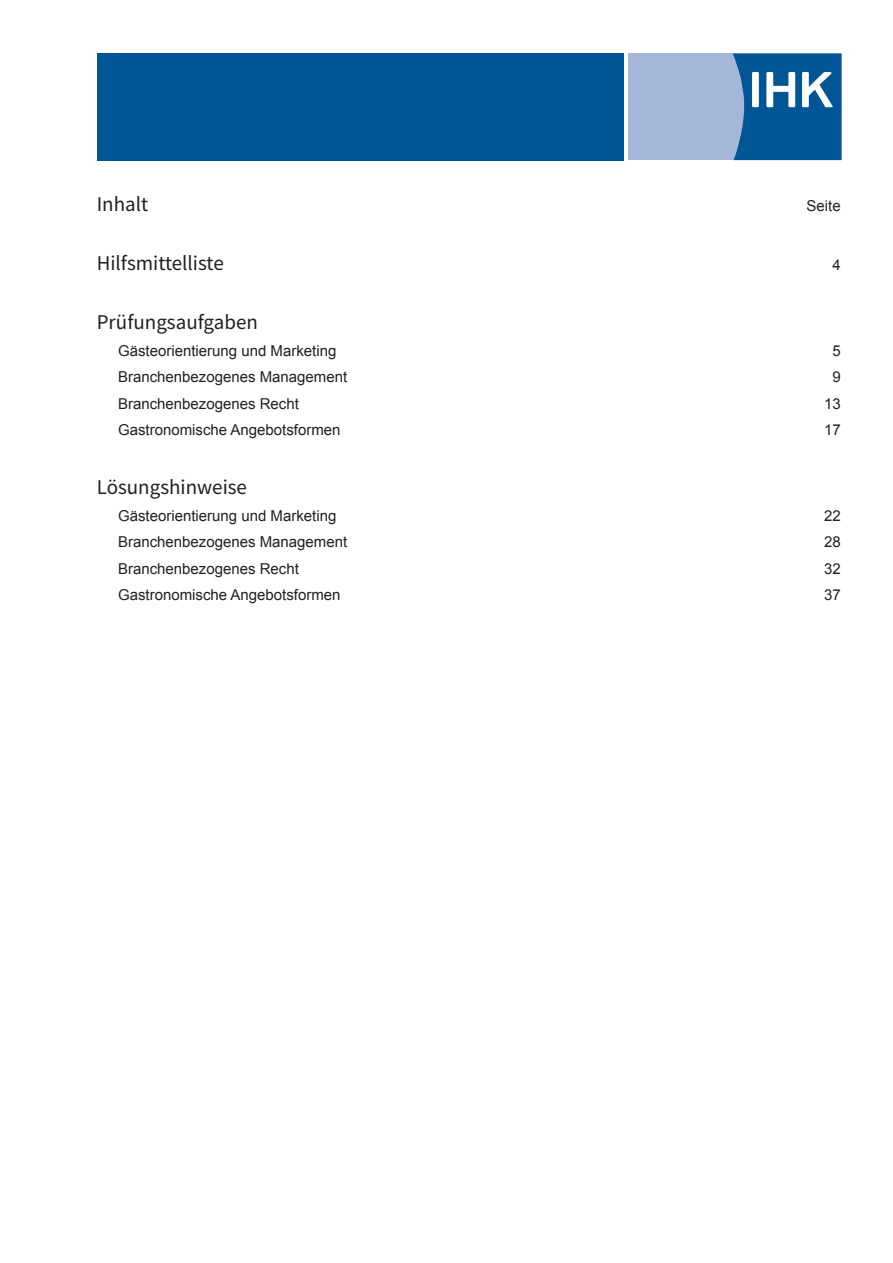
<style>
.page{position:relative;width:893px;height:1263px;background:#fff}
.page>*{position:absolute;margin:0;border:0;box-sizing:border-box;transform-origin:0 0}
.t1{font:21px "Source Sans Pro";color:#231f20}
.t2{font:18px "Arial";color:#231f20}
.t3{font:15px "Arial";color:#231f20}
</style>
<div class="page">
<div style="left:98px;top:53px;width:526px;height:26px;background:#005595"></div>
<div style="left:98px;top:79px;width:526px;height:82px;background:#005595"></div>
<div style="left:628px;top:54px;width:213px;height:106px;background:#a4b7d7"></div>
<svg style="left:733px;top:54px;width:108px;height:106px;background:#286fa5"></svg>
<h1 class="t1" style="left:97px;top:191px;width:53px">Inhalt</h1>
<p class="t3" style="left:807px;top:196px;width:36px">Seite</p>
<h1 class="t1" style="left:97px;top:250px;width:129px">Hilfsmittelliste</h1>
<p class="t3" style="left:832px;top:255px;width:10px">4</p>
<h1 class="t1" style="left:97px;top:309px;width:163px">Prüfungsaufgaben</h1>
<p class="t3" style="left:118px;top:341px;width:220px">Gästeorientierung und Marketing</p>
<p class="t3" style="left:832px;top:341px;width:10px">5</p>
<p class="t3" style="left:118px;top:367px;width:231px">Branchenbezogenes Management</p>
<p class="t3" style="left:832px;top:367px;width:10px">9</p>
<p class="t3" style="left:118px;top:394px;width:182px">Branchenbezogenes Recht</p>
<p class="t3" style="left:824px;top:394px;width:18px">13</p>
<p class="t3" style="left:118px;top:420px;width:224px">Gastronomische Angebotsformen</p>
<p class="t3" style="left:824px;top:420px;width:18px">17</p>
<p class="t2" style="left:106px;top:409px;width:60px">Datum:</p>
<h1 class="t1" style="left:97px;top:474px;width:152px">Lösungshinweise</h1>
<p class="t3" style="left:118px;top:505px;width:220px">Gästeorientierung und Marketing</p>
<p class="t3" style="left:824px;top:505px;width:18px">22</p>
<p class="t3" style="left:118px;top:532px;width:231px">Branchenbezogenes Management</p>
<p class="t3" style="left:824px;top:532px;width:18px">28</p>
<p class="t3" style="left:118px;top:558px;width:182px">Branchenbezogenes Recht</p>
<p class="t3" style="left:824px;top:558px;width:18px">32</p>
<p class="t3" style="left:118px;top:585px;width:224px">Gastronomische Angebotsformen</p>
<p class="t3" style="left:824px;top:585px;width:18px">37</p>
</div>
